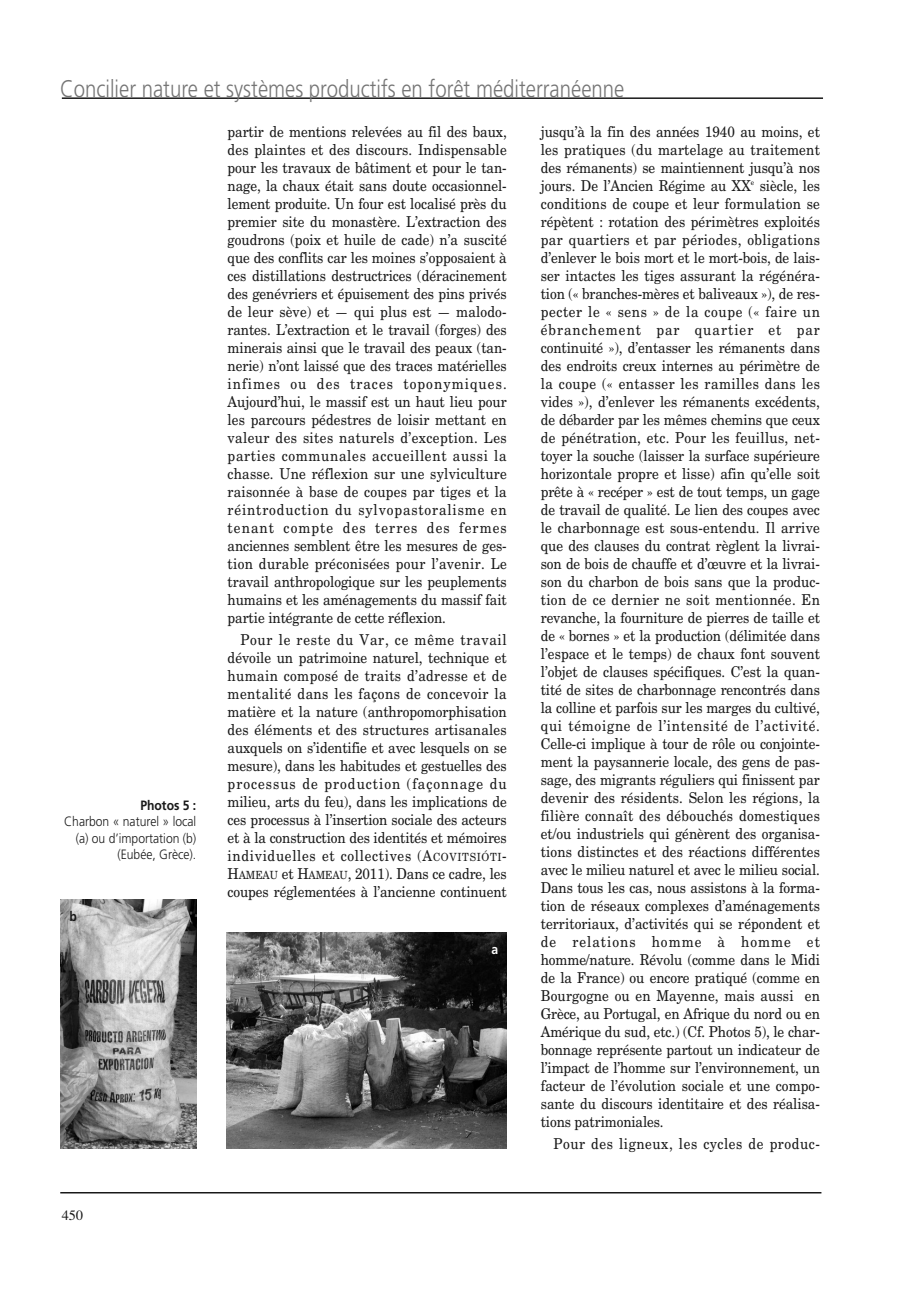
<style>
.page{position:relative;width:920px;height:1290px;background:#fff}
.page>*{position:absolute;margin:0;border:0;box-sizing:border-box;transform-origin:0 0}
.t1{font:300 24px "Frutiger";color:#757575;scale:.85 1}
.t2{font:15px/18px "New Century Schlbk";letter-spacing:-.005em;color:#191919;text-align:justify;scale:.9 1}
.t3{font:15px "New Century Schlbk";letter-spacing:.04em;color:#191919;scale:.9 1}
.t4{font:14.25px "Times";color:#191919}
.t5{font:300 13.5px/16.2px "Frutiger";color:#191919;text-align:right;scale:.9 1}
.t6{font:700 13.5px "Frutiger";color:#191919;scale:.9 1}
.t7{font:700 13.5px "Frutiger";color:#fff;scale:.9 1}
.s1{font-size:11.25px}
</style>
<div class="page">
<hr style="left:60px;top:1192px;width:761px;height:1px;background:#191919">
<hr style="left:62px;top:97px;width:761px;height:2px;background:#191919">
<img style="left:226px;top:932px;width:281px;height:217px">
<img style="left:60px;top:900px;width:136px;height:248px">
<h1 class="t1" style="left:60px;top:75px;width:665px">Concilier nature et systèmes productifs en forêt méditerranéenne</h1>
<p class="t6" style="left:140px;top:797px;width:64px">Photos 5 :</p>
<p class="t5" style="left:64px;top:813px;width:148px">Charbon « naturel » local (a) ou d’importation (b) (Eubée, Grèce).</p>
<p class="t6" style="left:69px;top:908px;width:10px">b</p>
<p class="t2" style="left:228px;top:122px;width:312px">partir de mentions relevées au fil des baux, des plaintes et des discours. Indispensable pour les travaux de bâtiment et pour le tan&shy;nage, la chaux était sans doute occasionnel&shy;lement produite. Un four est localisé près du premier site du monastère. L’extraction des goudrons (poix et huile de cade) n’a suscité que des conflits car les moines s’opposaient à ces distillations destructrices (déracinement des genévriers et épuisement des pins privés de leur sève) et — qui plus est — malodo&shy;rantes. L’extraction et le travail (forges) des minerais ainsi que le travail des peaux (tan&shy;nerie) n’ont laissé que des traces matérielles infimes ou des traces toponymiques.<br>Aujourd’hui, le massif est un haut lieu pour les parcours pédestres de loisir mettant en valeur des sites naturels d’exception. Les parties communales accueillent aussi la chasse. Une réflexion sur une sylviculture raisonnée à base de coupes par tiges et la réintroduction du sylvopastoralisme en tenant compte des terres des fermes anciennes semblent être les mesures de ges&shy;tion durable préconisées pour l’avenir. Le travail anthropologique sur les peuplements humains et les aménagements du massif fait partie intégrante de cette réflexion.</p>
<p class="t2" style="left:228px;top:630px;width:312px;text-indent:13px">Pour le reste du Var, ce même travail dévoile un patrimoine naturel, technique et humain composé de traits d’adresse et de mentalité dans les façons de concevoir la matière et la nature (anthropomorphisation des éléments et des structures artisanales auxquels on s’identifie et avec lesquels on se mesure), dans les habitudes et gestuelles des processus de production (façonnage du milieu, arts du feu), dans les implications de ces processus à l’insertion sociale des acteurs et à la construction des identités et mémoires individuelles et collectives (A<span class="s1">COVITSIÓTI</span>-H<span class="s1">AMEAU</span> et H<span class="s1">AMEAU</span>, 2011). Dans ce cadre, les coupes réglementées à l’ancienne continuent</p>
<p class="t7" style="left:491px;top:942px;width:9px">a</p>
<p class="t4" style="left:62px;top:1202px;width:23px">450</p>
<p class="t2" style="left:541px;top:122px;width:312px">jusqu’à la fin des années 1940 au moins, et les pratiques (du martelage au traitement des rémanents) se maintiennent jusqu’à nos jours. De l’Ancien Régime au XX<sup>e</sup> siècle, les conditions de coupe et leur formulation se répètent : rotation des périmètres exploités par quartiers et par périodes, obligations d’enlever le bois mort et le mort-bois, de lais&shy;ser intactes les tiges assurant la régénéra&shy;tion (« branches-mères et baliveaux »), de res&shy;pecter le « sens » de la coupe (« faire un ébranchement par quartier et par continuité »), d’entasser les rémanents dans des endroits creux internes au périmètre de la coupe (« entasser les ramilles dans les vides »), d’enlever les rémanents excédents, de débarder par les mêmes chemins que ceux de pénétration, etc. Pour les feuillus, net&shy;toyer la souche (laisser la surface supérieure horizontale propre et lisse) afin qu’elle soit prête à « recéper » est de tout temps, un gage de travail de qualité. Le lien des coupes avec le charbonnage est sous-entendu. Il arrive que des clauses du contrat règlent la livrai&shy;son de bois de chauffe et d’œuvre et la livrai&shy;son du charbon de bois sans que la produc&shy;tion de ce dernier ne soit mentionnée. En revanche, la fourniture de pierres de taille et de « bornes » et la production (délimitée dans l’espace et le temps) de chaux font souvent l’objet de clauses spécifiques. C’est la quan&shy;tité de sites de charbonnage rencontrés dans la colline et parfois sur les marges du cultivé, qui témoigne de l’intensité de l’activité.<br>Celle-ci implique à tour de rôle ou conjointe&shy;ment la paysannerie locale, des gens de pas&shy;sage, des migrants réguliers qui finissent par devenir des résidents. Selon les régions, la filière connaît des débouchés domestiques et/ou industriels qui génèrent des organisa&shy;tions distinctes et des réactions différentes avec le milieu naturel et avec le milieu social.<br>Dans tous les cas, nous assistons à la forma&shy;tion de réseaux complexes d’aménagements territoriaux, d’activités qui se répondent et de relations homme à homme et homme/nature. Révolu (comme dans le Midi de la France) ou encore pratiqué (comme en Bourgogne ou en Mayenne, mais aussi en Grèce, au Portugal, en Afrique du nord ou en Amérique du sud, etc.) (Cf. Photos 5), le char&shy;bonnage représente partout un indicateur de l’impact de l’homme sur l’environnement, un facteur de l’évolution sociale et une compo&shy;sante du discours identitaire et des réalisa&shy;tions patrimoniales.</p>
<p class="t3" style="left:554px;top:1134px;width:297px">Pour des ligneux, les cycles de produc-</p>
</div>
